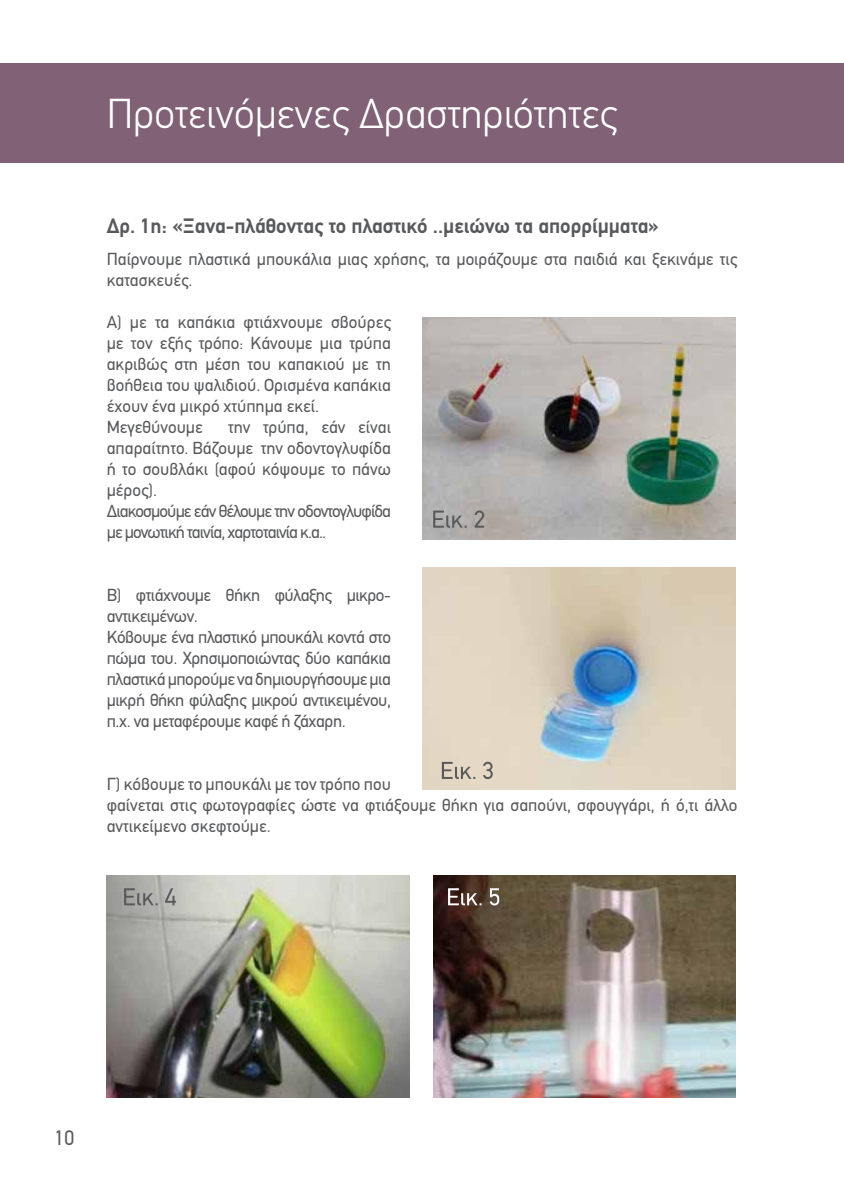
<style>
.page{position:relative;width:844px;height:1191px;background:#fff}
.page>*{position:absolute;margin:0;border:0;box-sizing:border-box;transform-origin:0 0}
.t1{font:300 42px "PF Din Text";color:#fff}
.t2{font:700 21px "PF Din Text";color:#58595b}
.t3{font:21px "PF Din Text";color:#58595b}
.t4{font:17.5px/21px "PF Din Text";color:#58595b}
.t5{font:17.5px/21px "PF Din Text";letter-spacing:-.025em;color:#58595b}
</style>
<div class="page">
<div style="left:0;top:63px;width:843px;height:99px;background:#806175"></div>
<img style="left:422px;top:317px;width:313px;height:222px">
<img style="left:422px;top:567px;width:313px;height:222px">
<img style="left:433px;top:876px;width:302px;height:221px">
<img style="left:107px;top:876px;width:302px;height:221px">
<svg style="left:433px;top:510px;width:51px;height:17px"></svg>
<svg style="left:441px;top:761px;width:51px;height:18px"></svg>
<svg style="left:124px;top:888px;width:52px;height:17px"></svg>
<svg style="left:448px;top:888px;width:51px;height:17px"></svg>
<h1 class="t1" style="left:107px;top:89px;width:512px">Προτεινόμενες Δραστηριότητες</h1>
<p class="t2" style="left:107px;top:214px;width:553px">Δρ. 1η: «Ξανα-πλάθοντας το πλαστικό ..μειώνω τα απορρίμματα»</p>
<p class="t4" style="left:107px;top:248px;width:632px">Παίρνουμε πλαστικά μπουκάλια μιας χρήσης, τα μοιράζουμε στα παιδιά και ξεκινάμε τις κατασκευές.</p>
<p class="t4" style="left:107px;top:311px;width:286px">Α) με τα καπάκια φτιάχνουμε σβούρες με τον εξής τρόπο: Κάνουμε μια τρύπα ακριβώς στη μέση του καπακιού με τη βοήθεια του ψαλιδιού. Ορισμένα καπάκια έχουν ένα μικρό χτύπημα εκεί.<br>Μεγεθύνουμε</p>
<p class="t4" style="left:107px;top:416px;width:286px;text-indent:121px">την τρύπα, εάν είναι απαραίτητο. Βάζουμε την οδοντογλυφίδα ή το σουβλάκι (αφού κόψουμε το πάνω μέρος).<br>Διακοσμούμε εάν θέλουμε την οδοντογλυφίδα με μονωτική ταινία, χαρτοταινία κ.α..</p>
<p class="t5" style="left:107px;top:584px;width:286px">Β) φτιάχνουμε θήκη φύλαξης μικρο&shy;αντικειμένων.<br>Κόβουμε ένα πλαστικό μπουκάλι κοντά στο πώμα του. Χρησιμοποιώντας δύο καπάκια πλαστικά μπορούμε να δημιουργήσουμε μια μικρή θήκη φύλαξης μικρού αντικειμένου, π.χ. να μεταφέρουμε καφέ ή ζάχαρη.</p>
<p class="t4" style="left:107px;top:773px;width:632px">Γ) κόβουμε το μπουκάλι με τον τρόπο που<br>φαίνεται στις φωτογραφίες ώστε να φτιάξουμε θήκη για σαπούνι, σφουγγάρι, ή ό,τι άλλο αντικείμενο σκεφτούμε.</p>
<p class="t3" style="left:55px;top:1125px;width:21px">10</p>
</div>
